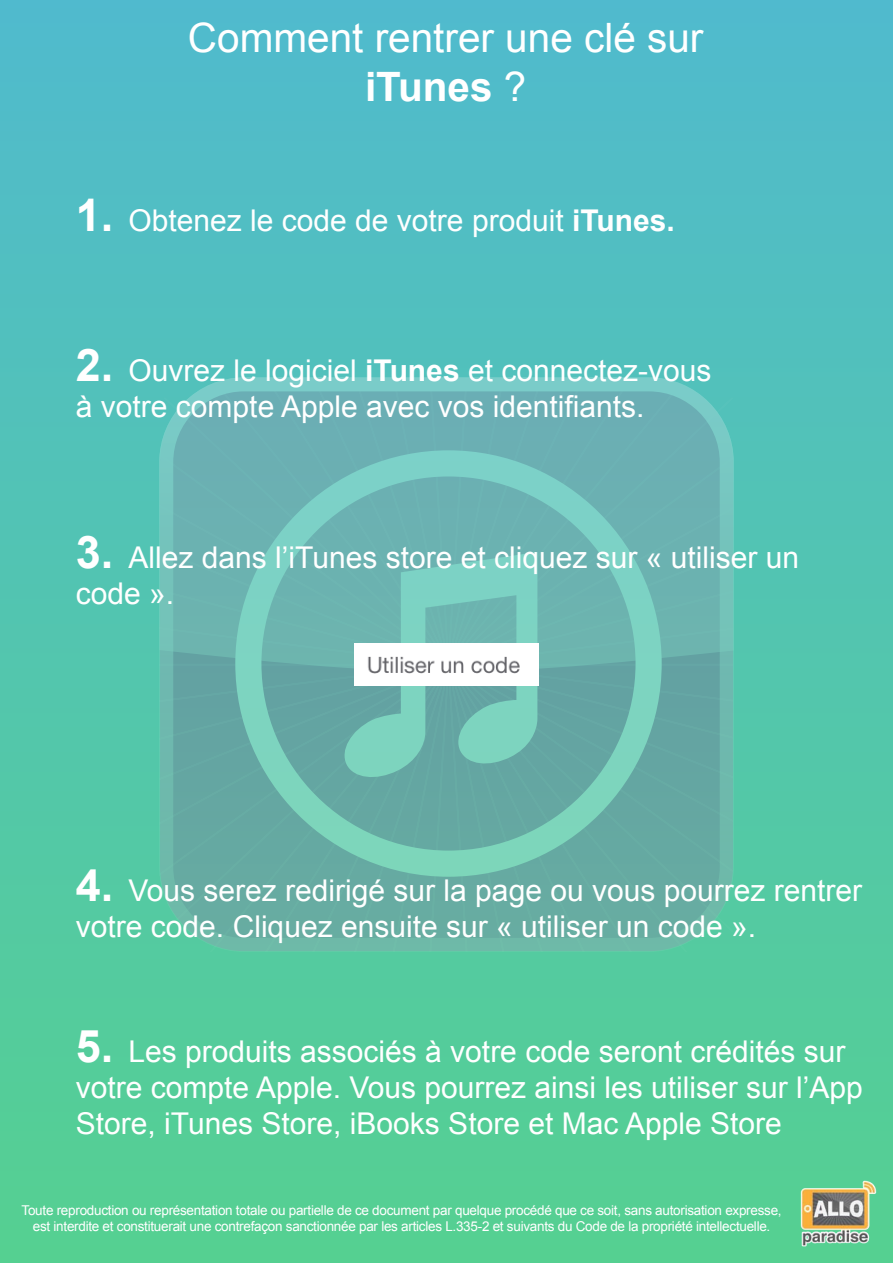
<style>
.page{position:relative;width:893px;height:1263px;background:#fff}
.page>*{position:absolute;margin:0;border:0;box-sizing:border-box;transform-origin:0 0}
.t1{font:40.5px/48.6px "Arial";color:#fff;text-align:center}
.t2{font:30px/36px "Arial";color:#fff}
.t3{font:13.5px/16.2px "Arial";letter-spacing:-.02em;color:#fff;text-align:center}
.s1{font-weight:700}
.s2{font-weight:700;font-size:45px}
</style>
<div class="page">
<div style="left:0;top:0;width:893px;height:1263px;background:linear-gradient(to bottom,#50bace,#55d091)"></div>
<svg style="left:153px;top:636px;width:586px;height:321px"></svg>
<svg style="left:154px;top:372px;width:585px;height:305px"></svg>
<svg style="left:160px;top:378px;width:573px;height:573px"></svg>
<img style="left:799px;top:1180px;width:79px;height:68px">
<img style="left:354px;top:644px;width:185px;height:42px">
<h1 class="t1" style="left:188px;top:14px;width:517px">Comment rentrer une clé sur <span class="s1">iTunes</span> ?</h1>
<p class="t2" style="left:76px;top:203px;width:600px"><span class="s2">1.</span> Obtenez le code de votre produit <span class="s1">iTunes.</span></p>
<p class="t2" style="left:76px;top:353px;width:637px"><span class="s2">2.</span> Ouvrez le logiciel <span class="s1">iTunes</span> et connectez-vous à votre compte Apple avec vos identifiants.</p>
<p class="t2" style="left:76px;top:539px;width:725px"><span class="s2">3.</span> Allez dans l’iTunes store et cliquez sur « utiliser un code ».</p>
<p class="t2" style="left:76px;top:872px;width:788px"><span class="s2">4.</span> Vous serez redirigé sur la page ou vous pourrez rentrer votre code. Cliquez ensuite sur « utiliser un code ».</p>
<p class="t2" style="left:76px;top:1033px;width:788px"><span class="s2">5.</span> Les produits associés à votre code seront crédités sur votre compte Apple. Vous pourrez ainsi les utiliser sur l’App<br>Store, iTunes Store, iBooks Store et Mac Apple Store</p>
<p class="t3" style="left:22px;top:1202px;width:762px">Toute reproduction ou représentation totale ou partielle de ce document par quelque procédé que ce soit, sans autorisation expresse, est interdite et constituerait une contrefaçon sanctionnée par les articles L.335-2 et suivants du Code de la propriété intellectuelle.</p>
</div>
